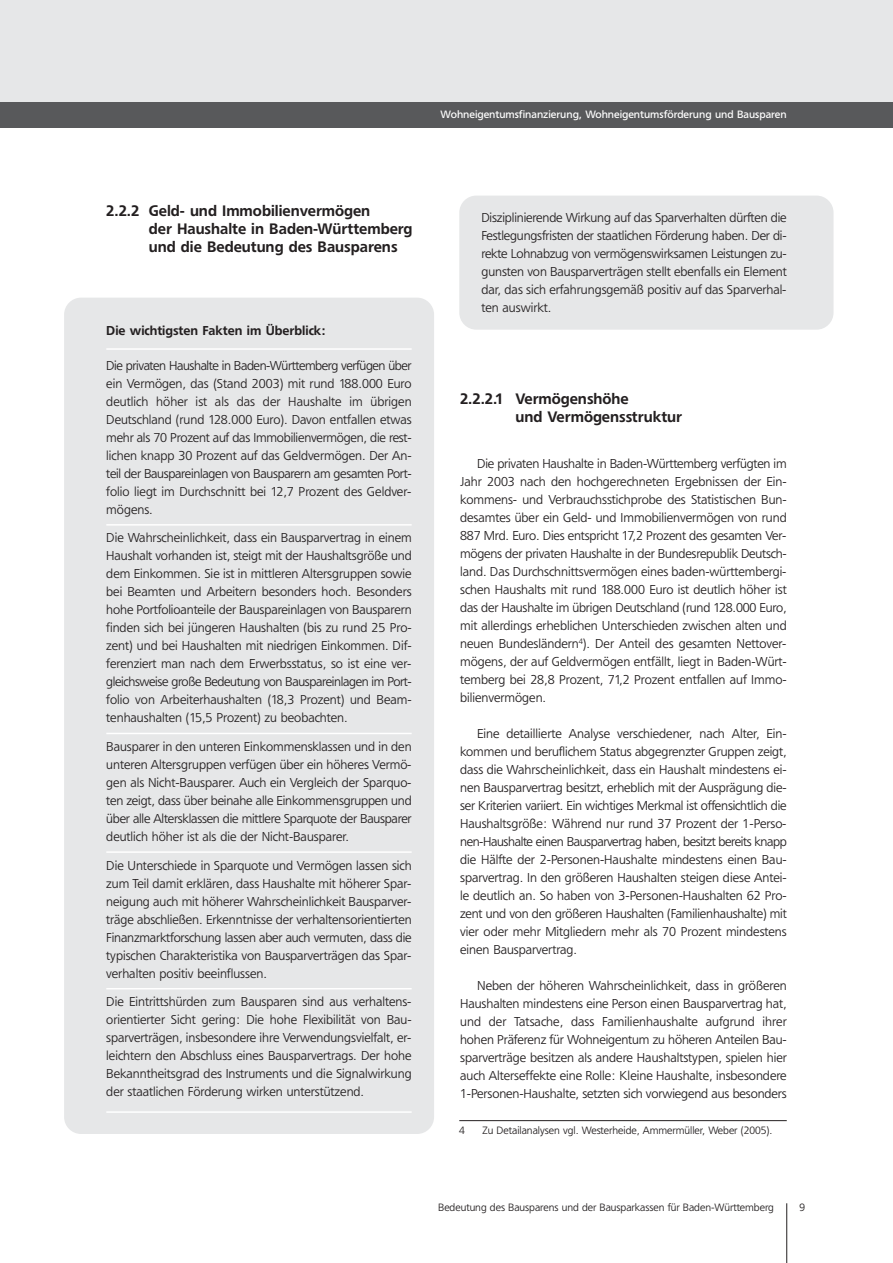
<style>
.page{position:relative;width:893px;height:1263px;background:#fff}
.page>*{position:absolute;margin:0;border:0;box-sizing:border-box;transform-origin:0 0}
.t1{font:500 15px/18px "Freeborn SB";color:#231f20}
.t2{font:300 12.75px/18px "Freeborn SB";color:#231f20;text-align:justify}
.t3{font:500 12.75px "Freeborn SB";color:#231f20}
.t4{font:300 10.5px "Freeborn SB";color:#231f20}
.t5{font:10.5px "Freeborn SB";color:#fff}
</style>
<div class="page">
<div style="left:459px;top:196px;width:374px;height:134px;background:#e6e7e8;border-radius:17px"></div>
<div style="left:64px;top:298px;width:370px;height:836px;background:#e6e7e8;border-radius:17px"></div>
<hr style="left:106px;top:348px;width:306px;height:2px;background:#fff">
<hr style="left:106px;top:524px;width:306px;height:2px;background:#fff">
<hr style="left:106px;top:733px;width:306px;height:1px;background:#fff">
<hr style="left:106px;top:851px;width:306px;height:2px;background:#fff">
<hr style="left:106px;top:988px;width:306px;height:1px;background:#fff">
<hr style="left:106px;top:1111px;width:306px;height:2px;background:#fff">
<hr style="left:786px;top:1203px;width:1px;height:60px;background:#231f20">
<div style="left:0;top:0;width:892px;height:128px;background:#e6e7e8"></div>
<div style="left:0;top:102px;width:892px;height:26px;background:#58595b"></div>
<hr style="left:459px;top:1120px;width:328px;height:1px;background:#231f20">
<p class="t5" style="left:441px;top:110px;width:348px">Wohneigentumsfinanzierung, Wohneigentumsförderung und Bausparen</p>
<p class="t1" style="left:149px;top:203px;width:265px;text-indent:-43px">2.2.2 Geld- und Immobilienvermögen<br>der Haushalte in Baden-Württemberg und die Bedeutung des Bausparens</p>
<p class="t3" style="left:106px;top:325px;width:221px">Die wichtigsten Fakten im Überblick:</p>
<p class="t2" style="left:106px;top:357px;width:307px">Die privaten Haushalte in Baden-Württemberg verfügen über ein Vermögen, das (Stand 2003) mit rund 188.000 Euro deutlich höher ist als das der Haushalte im übrigen Deutschland (rund 128.000 Euro). Davon entfallen etwas mehr als 70 Prozent auf das Immobilienvermögen, die rest&shy;lichen knapp 30 Prozent auf das Geldvermögen. Der An&shy;teil der Bauspareinlagen von Bausparern am gesamten Port&shy;folio liegt im Durchschnitt bei 12,7 Prozent des Geldver&shy;mögens.</p>
<p class="t2" style="left:106px;top:530px;width:307px">Die Wahrscheinlichkeit, dass ein Bausparvertrag in einem Haushalt vorhanden ist, steigt mit der Haushaltsgröße und dem Einkommen. Sie ist in mittleren Altersgruppen sowie bei Beamten und Arbeitern besonders hoch. Besonders hohe Portfolioanteile der Bauspareinlagen von Bausparern finden sich bei jüngeren Haushalten (bis zu rund 25 Pro&shy;zent) und bei Haushalten mit niedrigen Einkommen. Dif&shy;ferenziert man nach dem Erwerbsstatus, so ist eine ver&shy;gleichsweise große Bedeutung von Bauspareinlagen im Port&shy;folio von Arbeiterhaushalten (18,3 Prozent) und Beam&shy;tenhaushalten (15,5 Prozent) zu beobachten.</p>
<p class="t2" style="left:106px;top:739px;width:307px">Bausparer in den unteren Einkommensklassen und in den unteren Altersgruppen verfügen über ein höheres Vermö&shy;gen als Nicht-Bausparer. Auch ein Vergleich der Sparquo&shy;ten zeigt, dass über beinahe alle Einkommensgruppen und über alle Altersklassen die mittlere Sparquote der Bausparer deutlich höher ist als die der Nicht-Bausparer.</p>
<p class="t2" style="left:106px;top:857px;width:307px">Die Unterschiede in Sparquote und Vermögen lassen sich zum Teil damit erklären, dass Haushalte mit höherer Spar&shy;neigung auch mit höherer Wahrscheinlichkeit Bausparver&shy;träge abschließen. Erkenntnisse der verhaltensorientierten Finanzmarktforschung lassen aber auch vermuten, dass die typischen Charakteristika von Bausparverträgen das Spar&shy;verhalten positiv beeinflussen.</p>
<p class="t2" style="left:106px;top:994px;width:307px">Die Eintrittshürden zum Bausparen sind aus verhaltens&shy;orientierter Sicht gering: Die hohe Flexibilität von Bau&shy;sparverträgen, insbesondere ihre Verwendungsvielfalt, er&shy;leichtern den Abschluss eines Bausparvertrags. Der hohe Bekanntheitsgrad des Instruments und die Signalwirkung der staatlichen Förderung wirken unterstützend.</p>
<p class="t2" style="left:481px;top:209px;width:307px">Disziplinierende Wirkung auf das Sparverhalten dürften die Festlegungsfristen der staatlichen Förderung haben. Der di&shy;rekte Lohnabzug von vermögenswirksamen Leistungen zu&shy;gunsten von Bausparverträgen stellt ebenfalls ein Element dar, das sich erfahrungsgemäß positiv auf das Sparverhal&shy;ten auswirkt.</p>
<p class="t1" style="left:515px;top:391px;width:168px;text-indent:-55px">2.2.2.1 Vermögenshöhe<br>und Vermögensstruktur</p>
<p class="t2" style="left:460px;top:456px;width:328px;text-indent:17px">Die privaten Haushalte in Baden-Württemberg verfügten im Jahr 2003 nach den hochgerechneten Ergebnissen der Ein&shy;kommens- und Verbrauchsstichprobe des Statistischen Bun&shy;desamtes über ein Geld- und Immobilienvermögen von rund 887 Mrd. Euro. Dies entspricht 17,2 Prozent des gesamten Ver&shy;mögens der privaten Haushalte in der Bundesrepublik Deutsch&shy;land. Das Durchschnittsvermögen eines baden-württembergi&shy;schen Haushalts mit rund 188.000 Euro ist deutlich höher ist das der Haushalte im übrigen Deutschland (rund 128.000 Euro, mit allerdings erheblichen Unterschieden zwischen alten und neuen Bundesländern<sup>4</sup>). Der Anteil des gesamten Nettover&shy;mögens, der auf Geldvermögen entfällt, liegt in Baden-Würt&shy;temberg bei 28,8 Prozent, 71,2 Prozent entfallen auf Immo&shy;bilienvermögen.</p>
<p class="t2" style="left:460px;top:726px;width:328px;text-indent:17px">Eine detaillierte Analyse verschiedener, nach Alter, Ein&shy;kommen und beruflichem Status abgegrenzter Gruppen zeigt, dass die Wahrscheinlichkeit, dass ein Haushalt mindestens ei&shy;nen Bausparvertrag besitzt, erheblich mit der Ausprägung die&shy;ser Kriterien variiert. Ein wichtiges Merkmal ist offensichtlich die Haushaltsgröße: Während nur rund 37 Prozent der 1-Perso&shy;nen-Haushalte einen Bausparvertrag haben, besitzt bereits knapp die Hälfte der 2-Personen-Haushalte mindestens einen Bau&shy;sparvertrag. In den größeren Haushalten steigen diese Antei&shy;le deutlich an. So haben von 3-Personen-Haushalten 62 Pro&shy;zent und von den größeren Haushalten (Familienhaushalte) mit vier oder mehr Mitgliedern mehr als 70 Prozent mindestens einen Bausparvertrag.</p>
<p class="t2" style="left:460px;top:978px;width:328px;text-indent:17px">Neben der höheren Wahrscheinlichkeit, dass in größeren Haushalten mindestens eine Person einen Bausparvertrag hat, und der Tatsache, dass Familienhaushalte aufgrund ihrer hohen Präferenz für Wohneigentum zu höheren Anteilen Bau&shy;sparverträge besitzen als andere Haushaltstypen, spielen hier auch Alterseffekte eine Rolle: Kleine Haushalte, insbesondere 1-Personen-Haushalte, setzten sich vorwiegend aus besonders</p>
<p class="t4" style="left:459px;top:1127px;width:7px">4</p>
<p class="t4" style="left:483px;top:1127px;width:291px">Zu Detailanalysen vgl. Westerheide, Ammermüller, Weber (2005).</p>
<p class="t4" style="left:438px;top:1203px;width:337px">Bedeutung des Bausparens und der Bausparkassen für Baden-Württemberg</p>
<p class="t4" style="left:799px;top:1203px;width:7px">9</p>
</div>
